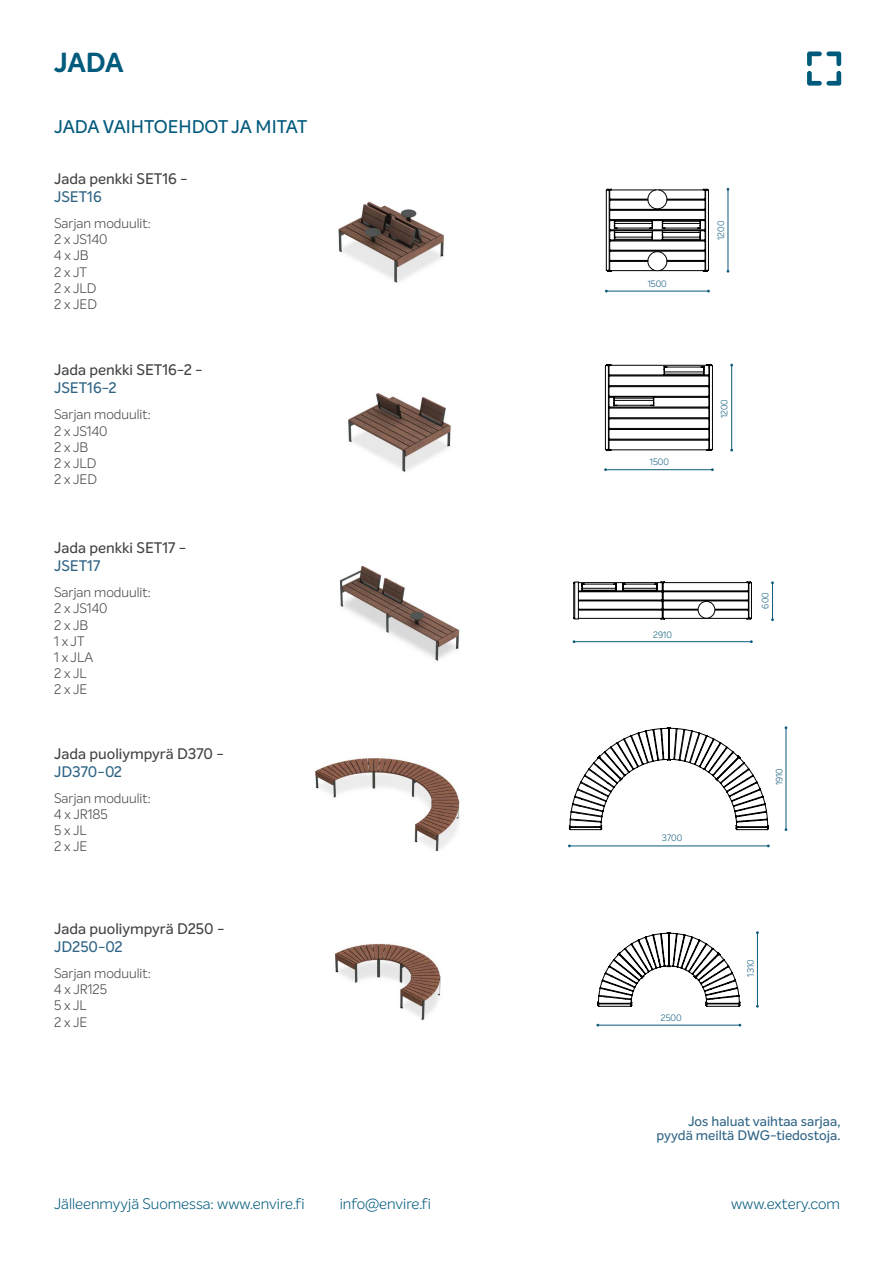
<style>
.page{position:relative;width:893px;height:1263px;background:#fff}
.page>*{position:absolute;margin:0;border:0;box-sizing:border-box;transform-origin:0 0}
.t1{font:700 27px "Intelo";color:#025a7c}
.t2{font:500 18px "Intelo";letter-spacing:-.005em;color:#045a7c}
.t3{font:500 15px "Intelo";color:#434345}
.t4{font:300 15px "Intelo";color:#025a7c}
.t5{font:500 15px "Intelo";color:#316586}
.t6{font:300 15px "Intelo";color:#045a7c}
.t7{font:300 13.5px/16.2px "Intelo";color:#434345}
.t8{font:500 13.5px/13.5px "Intelo";color:#316586;text-align:right}
.t9{font:300 9px "Intelo";color:#0d5a7c}
</style>
<div class="page">
<svg style="left:807px;top:51px;width:34px;height:35px"></svg>
<img style="left:338px;top:201px;width:106px;height:82px">
<img style="left:348px;top:393px;width:103px;height:79px">
<img style="left:340px;top:565px;width:120px;height:96px">
<img style="left:315px;top:758px;width:145px;height:92px">
<img style="left:335px;top:943px;width:106px;height:78px">
<hr style="left:728px;top:189px;width:1px;height:82px;background:#0d5a7c">
<hr style="left:606px;top:291px;width:102px;height:1px;background:#0d5a7c">
<svg style="left:606px;top:189px;width:103px;height:83px"></svg>
<svg style="left:605px;top:364px;width:108px;height:87px"></svg>
<hr style="left:731px;top:365px;width:1px;height:84px;background:#0d5a7c">
<hr style="left:607px;top:469px;width:105px;height:1px;background:#0d5a7c">
<hr style="left:574px;top:641px;width:177px;height:1px;background:#0d5a7c">
<hr style="left:772px;top:583px;width:1px;height:37px;background:#0d5a7c">
<svg style="left:573px;top:582px;width:179px;height:37px"></svg>
<div style="left:698px;top:601px;width:17px;height:17px;background:#fff;border-radius:50%"></div>
<div style="left:698px;top:601px;width:17px;height:17px;border:1px solid #000101;border-radius:50%"></div>
<hr style="left:786px;top:728px;width:1px;height:102px;background:#0d5a7c">
<hr style="left:569px;top:846px;width:199px;height:1px;background:#0d5a7c">
<svg style="left:569px;top:727px;width:200px;height:103px"></svg>
<hr style="left:757px;top:933px;width:1px;height:73px;background:#0d5a7c">
<hr style="left:598px;top:1025px;width:142px;height:1px;background:#0d5a7c">
<svg style="left:598px;top:932px;width:142px;height:75px"></svg>
<h1 class="t1" style="left:54px;top:45px;width:71px">JADA</h1>
<h2 class="t2" style="left:54px;top:115px;width:255px">JADA VAIHTOEHDOT JA MITAT</h2>
<p class="t3" style="left:54px;top:169px;width:135px">Jada penkki SET16 -</p>
<p class="t5" style="left:54px;top:187px;width:49px">JSET16</p>
<p class="t7" style="left:54px;top:215px;width:98px">Sarjan moduulit:<br>2 x JS140<br>4 x JB<br>2 x JT<br>2 x JLD<br>2 x JED</p>
<p class="t3" style="left:54px;top:361px;width:150px">Jada penkki SET16-2 -</p>
<p class="t5" style="left:54px;top:379px;width:64px">JSET16-2</p>
<p class="t7" style="left:54px;top:407px;width:98px">Sarjan moduulit:<br>2 x JS140<br>2 x JB<br>2 x JLD<br>2 x JED</p>
<p class="t3" style="left:54px;top:538px;width:134px">Jada penkki SET17 -</p>
<p class="t5" style="left:54px;top:556px;width:48px">JSET17</p>
<p class="t7" style="left:54px;top:584px;width:98px">Sarjan moduulit:<br>2 x JS140<br>2 x JB<br>1 x JT<br>1 x JLA<br>2 x JL<br>2 x JE</p>
<p class="t3" style="left:54px;top:744px;width:171px">Jada puoliympyrä D370 -</p>
<p class="t5" style="left:54px;top:762px;width:70px">JD370-02</p>
<p class="t7" style="left:54px;top:790px;width:98px">Sarjan moduulit:<br>4 x JR185<br>5 x JL<br>2 x JE</p>
<p class="t3" style="left:54px;top:919px;width:172px">Jada puoliympyrä D250 -</p>
<p class="t5" style="left:54px;top:937px;width:70px">JD250-02</p>
<p class="t7" style="left:54px;top:965px;width:98px">Sarjan moduulit:<br>4 x JR125<br>5 x JL<br>2 x JE</p>
<p class="t9" style="left:648px;top:278px;width:21px">1500</p>
<p class="t9" style="left:650px;top:457px;width:21px">1500</p>
<p class="t9" style="left:715px;top:240px;width:21px;rotate:-90deg">1200</p>
<p class="t9" style="left:719px;top:418px;width:21px;rotate:-90deg">1200</p>
<p class="t9" style="left:653px;top:629px;width:20px">2910</p>
<p class="t9" style="left:760px;top:609px;width:18px;rotate:-90deg">600</p>
<p class="t9" style="left:662px;top:832px;width:22px">3700</p>
<p class="t9" style="left:661px;top:1012px;width:22px">2500</p>
<p class="t9" style="left:774px;top:785px;width:19px;rotate:-90deg">1910</p>
<p class="t9" style="left:745px;top:977px;width:19px;rotate:-90deg">1310</p>
<p class="t8" style="left:657px;top:1114px;width:185px">Jos haluat vaihtaa sarjaa, pyydä meiltä DWG-tiedostoja.</p>
<p class="t4" style="left:54px;top:1194px;width:252px">Jälleenmyyjä Suomessa: www.envire.fi</p>
<p class="t6" style="left:731px;top:1194px;width:110px">www.extery.com</p>
<p class="t4" style="left:340px;top:1194px;width:93px">info@envire.fi</p>
</div>
